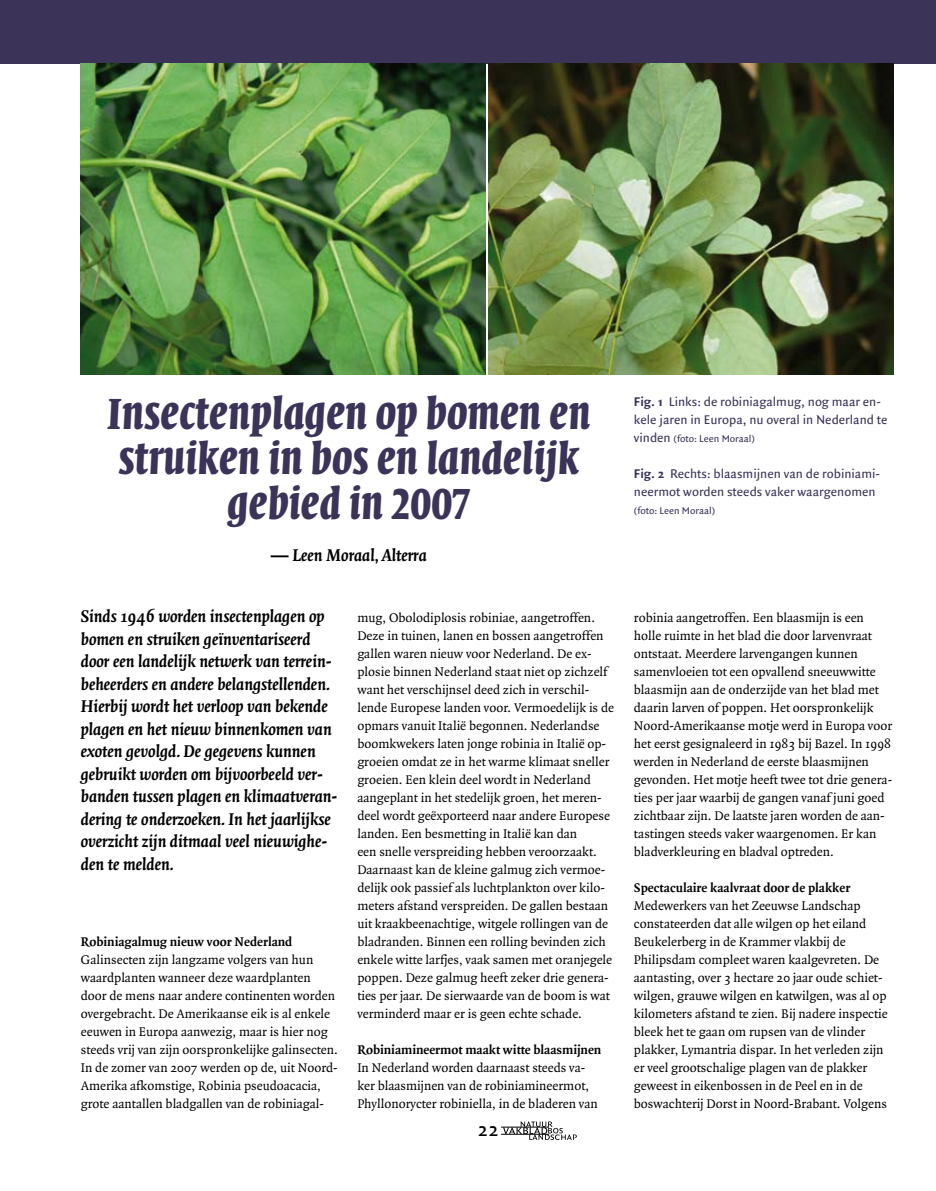
<style>
.page{position:relative;width:936px;height:1191px;background:#fff}
.page>*{position:absolute;margin:0;border:0;box-sizing:border-box;transform-origin:0 0}
.t1{font:italic 700 45px/45px "Quadraat Dis";color:#3c3359;text-align:center}
.t2{font:21px "Quadraat Sans";color:#000}
.t3{font:italic 700 18px/22.5px "Quadraat";color:#000}
.t4{font:13.5px/18px "Quadraat";color:#000}
.t5{font:13.5px/18px "Quadraat Sans";color:#3c3359}
.t6{font:700 13.5px "Quadraat";color:#000}
.t7{font:10.5px "Quadraat Sans";color:#3c3359}
.s1{font-weight:700}
.s2{font-size:13.5px}
</style>
<div class="page">
<svg style="left:503px;top:1121px;width:73px;height:18px"></svg>
<hr style="left:501px;top:1126px;width:48px;height:1px;background:#000">
<hr style="left:501px;top:1134px;width:48px;height:1px;background:#000">
<div style="left:0;top:0;width:935px;height:64px;background:#3c3359"></div>
<img style="left:81px;top:64px;width:404px;height:310px">
<img style="left:488px;top:64px;width:405px;height:310px">
<h1 class="t1" style="left:107px;top:392px;width:485px">Insectenplagen op bomen en struiken in bos en landelijk gebied in 2007</h1>
<h3 class="t3" style="left:271px;top:544px;width:157px">— Leen Moraal, Alterra</h3>
<p class="t3" style="left:81px;top:605px;width:258px">Sinds 1946 worden insectenplagen op bomen en struiken geïnventariseerd door een landelijk netwerk van terrein&shy;beheerders en andere belangstellenden.<br>Hierbij wordt het verloop van bekende plagen en het nieuw binnenkomen van exoten gevolgd. De gegevens kunnen gebruikt worden om bijvoorbeeld ver&shy;banden tussen plagen en klimaatveran&shy;dering te onderzoeken. In het jaarlijkse overzicht zijn ditmaal veel nieuwighe&shy;den te melden.</p>
<p class="t6" style="left:81px;top:934px;width:213px">Robiniagalmug nieuw voor Nederland</p>
<p class="t4" style="left:81px;top:951px;width:259px">Galinsecten zijn langzame volgers van hun waardplanten wanneer deze waardplanten door de mens naar andere continenten worden overgebracht. De Amerikaanse eik is al enkele eeuwen in Europa aanwezig, maar is hier nog steeds vrij van zijn oorspronkelijke galinsecten.<br>In de zomer van 2007 werden op de, uit Noord-Amerika afkomstige, Robinia pseudoacacia, grote aantallen bladgallen van de robiniagal-</p>
<p class="t4" style="left:357px;top:609px;width:258px">mug, Obolodiplosis robiniae, aangetroffen.<br>Deze in tuinen, lanen en bossen aangetroffen gallen waren nieuw voor Nederland. De ex&shy;plosie binnen Nederland staat niet op zichzelf want het verschijnsel deed zich in verschil&shy;lende Europese landen voor. Vermoedelijk is de opmars vanuit Italië begonnen. Nederlandse boomkwekers laten jonge robinia in Italië op&shy;groeien omdat ze in het warme klimaat sneller groeien. Een klein deel wordt in Nederland aangeplant in het stedelijk groen, het meren&shy;deel wordt geëxporteerd naar andere Europese landen. Een besmetting in Italië kan dan<br>een snelle verspreiding hebben veroorzaakt.<br>Daarnaast kan de kleine galmug zich vermoe&shy;delijk ook passief als luchtplankton over kilo&shy;meters afstand verspreiden. De gallen bestaan uit kraakbeenachtige, witgele rollingen van de bladranden. Binnen een rolling bevinden zich enkele witte larfjes, vaak samen met oranjegele poppen. Deze galmug heeft zeker drie genera&shy;ties per jaar. De sierwaarde van de boom is wat verminderd maar er is geen echte schade.</p>
<p class="t6" style="left:357px;top:1042px;width:245px">Robiniamineermot maakt witte blaasmijnen</p>
<p class="t4" style="left:357px;top:1059px;width:242px">In Nederland worden daarnaast steeds va&shy;ker blaasmijnen van de robiniamineermot,<br>Phyllonorycter robiniella, in de bladeren van</p>
<h2 class="t2" style="left:478px;top:1117px;width:22px">22</h2>
<p class="t5" style="left:634px;top:393px;width:255px"><span class="s1">Fig. 1</span> Links: de robiniagalmug, nog maar en&shy;kele jaren in Europa, nu overal in Nederland te</p>
<p class="t7" style="left:634px;top:432px;width:123px"><span class="s2">vinden</span> (foto: Leen Moraal)</p>
<p class="t5" style="left:634px;top:465px;width:248px"><span class="s1">Fig. 2</span> Rechts: blaasmijnen van de robiniami&shy;neermot worden steeds vaker waargenomen</p>
<p class="t7" style="left:634px;top:504px;width:83px">(foto: Leen Moraal)</p>
<p class="t4" style="left:634px;top:609px;width:260px">robinia aangetroffen. Een blaasmijn is een holle ruimte in het blad die door larvenvraat ontstaat. Meerdere larvengangen kunnen samenvloeien tot een opvallend sneeuwwitte blaasmijn aan de onderzijde van het blad met daarin larven of poppen. Het oorspronkelijk Noord-Amerikaanse motje werd in Europa voor het eerst gesignaleerd in 1983 bij Bazel. In 1998 werden in Nederland de eerste blaasmijnen gevonden. Het motje heeft twee tot drie genera&shy;ties per jaar waarbij de gangen vanaf juni goed zichtbaar zijn. De laatste jaren worden de aan&shy;tastingen steeds vaker waargenomen. Er kan bladverkleuring en bladval optreden.</p>
<p class="t6" style="left:634px;top:880px;width:218px">Spectaculaire kaalvraat door de plakker</p>
<p class="t4" style="left:634px;top:897px;width:255px">Medewerkers van het Zeeuwse Landschap constateerden dat alle wilgen op het eiland Beukelerberg in de Krammer vlakbij de Philipsdam compleet waren kaalgevreten. De aantasting, over 3 hectare 20 jaar oude schiet&shy;wilgen, grauwe wilgen en katwilgen, was al op kilometers afstand te zien. Bij nadere inspectie bleek het te gaan om rupsen van de vlinder plakker, Lymantria dispar. In het verleden zijn er veel grootschalige plagen van de plakker geweest in eikenbossen in de Peel en in de boswachterij Dorst in Noord-Brabant. Volgens</p>
</div>
